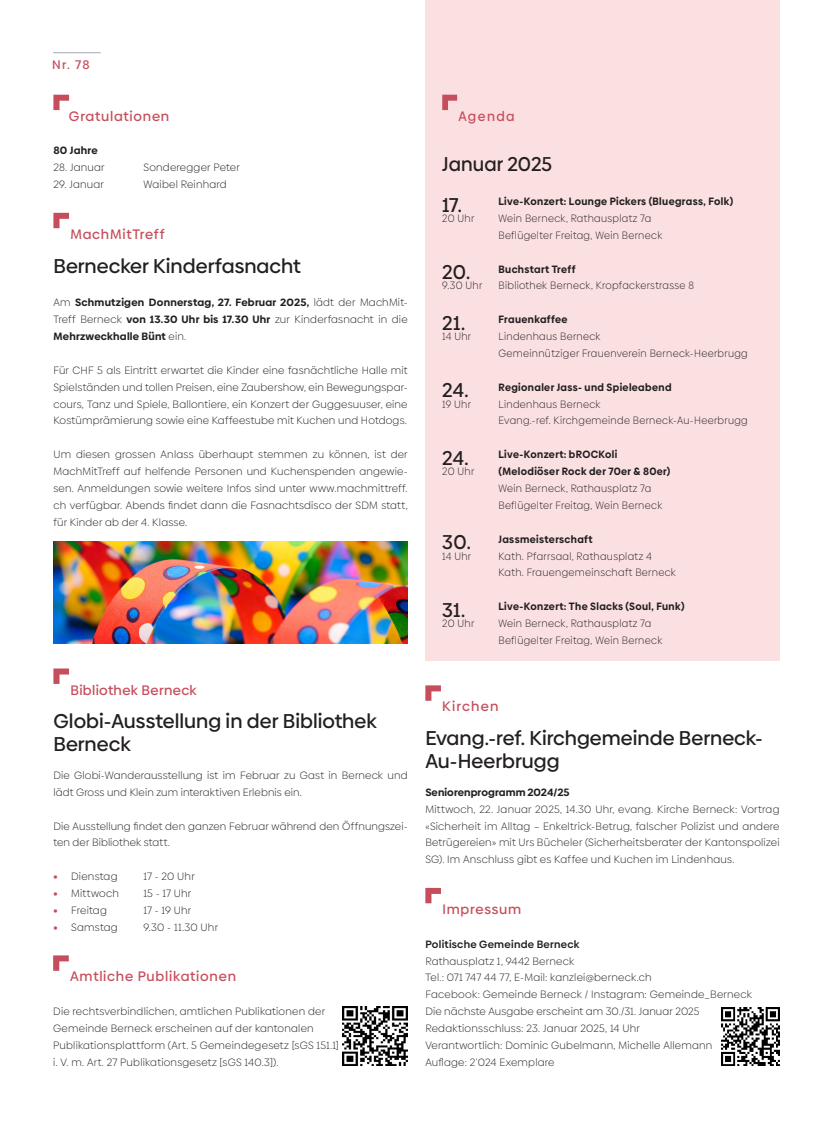
<style>
.page{position:relative;width:833px;height:1134px;background:#fff}
.page>*{position:absolute;margin:0;border:0;box-sizing:border-box;transform-origin:0 0}
._03_label{font:500 20px/22.5px "Biennale";color:#231f20}
._02_haupttitel{font:500 20px "Biennale";color:#231f20}
._02_haupttitel-2{font:500 20px "Biennale";color:#231f20;scale:.95 1}
._03_label-2{font:500 13.75px "Biennale";letter-spacing:.055em;color:#c64e5c}
._03_label-3{font:500 13.75px "Biennale";letter-spacing:.025em;color:#c64e5c}
._03_label-4{font:500 13.75px "Biennale";letter-spacing:.085em;color:#c64e5c}
._03_label-5{font:500 13.75px "Biennale";letter-spacing:.055em;color:#c64e5c;scale:.95 1}
.t1{font:500 12.5px "Biennale";color:#c64e5c}
._03_label-6{font:300 10.62px/16.9px "Biennale";letter-spacing:.015em;color:#231f20;text-align:justify}
._07_agenda_erste_zeile{font:300 10.62px/16.9px "Biennale";letter-spacing:.03em;color:#231f20;scale:.95 1}
._01_grundtext{font:300 10.62px "Biennale";letter-spacing:.02em;color:#231f20}
._07_agenda_erste_zeile-2{font:700 10.62px/16.9px "Biennale";letter-spacing:.035em;color:#231f20;scale:.95 1}
._03_label-7{font:700 10.62px/16.9px "Biennale";letter-spacing:.02em;color:#231f20;text-align:justify}
._05_untertitel{font:600 10.62px "Biennale";letter-spacing:.025em;color:#231f20}
.s1{font-weight:300}
.s2{font-family:"Encode Sans Semi Expanded";font-weight:700;color:#c64e5c}
.s3{font-weight:500;font-size:20px}
.s4{font-weight:700}
</style>
<div class="page">
<div style="left:425px;top:0;width:355px;height:661px;background:#fbe0e2"></div>
<svg style="left:442px;top:95px;width:15px;height:15px"></svg>
<svg style="left:425px;top:888px;width:16px;height:15px"></svg>
<img style="left:721px;top:1007px;width:59px;height:59px">
<svg style="left:425px;top:685px;width:16px;height:16px"></svg>
<svg style="left:53px;top:95px;width:16px;height:15px"></svg>
<svg style="left:53px;top:213px;width:16px;height:15px"></svg>
<svg style="left:53px;top:955px;width:16px;height:16px"></svg>
<img style="left:343px;top:1006px;width:64px;height:60px">
<svg style="left:53px;top:668px;width:16px;height:16px"></svg>
<img style="left:53px;top:541px;width:354px;height:103px">
<hr style="left:53px;top:52px;width:48px;height:1px;background:#a8a9ad">
<p class="t1" style="left:52px;top:57px;width:39px">Nr. 78</p>
<p class="_03_label-2" style="left:69px;top:107px;width:102px">Gratulationen</p>
<p class="_03_label-7" style="left:53px;top:142px;width:46px">80 Jahre</p>
<p class="_03_label-6" style="left:53px;top:159px;width:53px">28. Januar</p>
<p class="_03_label-6" style="left:143px;top:159px;width:98px">Sonderegger Peter</p>
<p class="_03_label-6" style="left:53px;top:176px;width:52px">29. Januar</p>
<p class="_03_label-6" style="left:143px;top:176px;width:85px">Waibel Reinhard</p>
<p class="_03_label-2" style="left:70px;top:226px;width:96px">MachMitTreff</p>
<p class="_02_haupttitel" style="left:53px;top:253px;width:249px">Bernecker Kinderfasnacht</p>
<p class="_03_label-7" style="left:53px;top:294px;width:356px"><span class="s1">Am</span> Schmutzigen Donnerstag, 27. Februar 2025, <span class="s1">lädt der MachMit-Treff Berneck</span> von 13.30 Uhr bis 17.30 Uhr <span class="s1">zur Kinderfasnacht in die </span>Mehrzweckhalle Bünt <span class="s1">ein.</span></p>
<p class="_03_label-6" style="left:53px;top:362px;width:356px">Für CHF 5 als Eintritt erwartet die Kinder eine fasnächtliche Halle mit Spielständen und tollen Preisen, eine Zaubershow, ein Bewegungspar&shy;cours, Tanz und Spiele, Ballontiere, ein Konzert der Guggesuuser, eine Kostümprämierung sowie eine Kaffeestube mit Kuchen und Hotdogs.</p>
<p class="_03_label-6" style="left:53px;top:446px;width:356px">Um diesen grossen Anlass überhaupt stemmen zu können, ist der MachMitTreff auf helfende Personen und Kuchenspenden angewie&shy;sen. Anmeldungen sowie weitere Infos sind unter www.machmittreff. ch verfügbar. Abends findet dann die Fasnachtsdisco der SDM statt, für Kinder ab der 4. Klasse.</p>
<p class="_03_label-3" style="left:70px;top:681px;width:128px">Bibliothek Berneck</p>
<p class="_03_label" style="left:53px;top:710px;width:325px">Globi-Ausstellung in der Bibliothek<br>Berneck</p>
<p class="_03_label-6" style="left:53px;top:767px;width:356px">Die Globi-Wanderausstellung ist im Februar zu Gast in Berneck und lädt Gross und Klein zum interaktiven Erlebnis ein.</p>
<p class="_03_label-6" style="left:53px;top:817px;width:356px">Die Ausstellung findet den ganzen Februar während den Öffnungszei&shy;ten der Bibliothek statt.</p>
<p class="_03_label-6" style="left:53px;top:868px;width:66px"><span class="s2">•</span> Dienstag</p>
<p class="_03_label-6" style="left:143px;top:868px;width:53px">17 - 20 Uhr</p>
<p class="_03_label-6" style="left:53px;top:885px;width:67px"><span class="s2">•</span> Mittwoch</p>
<p class="_03_label-6" style="left:143px;top:885px;width:49px">15 - 17 Uhr</p>
<p class="_03_label-6" style="left:53px;top:902px;width:55px"><span class="s2">•</span> Freitag</p>
<p class="_03_label-6" style="left:143px;top:902px;width:49px">17 - 19 Uhr</p>
<p class="_03_label-6" style="left:53px;top:919px;width:66px"><span class="s2">•</span> Samstag</p>
<p class="_03_label-6" style="left:143px;top:919px;width:76px">9.30 - 11.30 Uhr</p>
<p class="_03_label-2" style="left:70px;top:968px;width:167px">Amtliche Publikationen</p>
<p class="_03_label-6" style="left:53px;top:1003px;width:287px;text-align:left">Die rechtsverbindlichen, amtlichen Publikationen der Gemeinde Berneck erscheinen auf der kantonalen Publikationsplattform (Art. 5 Gemeindegesetz [sGS 151.1] i. V. m. Art. 27 Publikationsgesetz [sGS 140.3]).</p>
<p class="_03_label-5" style="left:458px;top:107px;width:61px">Agenda</p>
<p class="_02_haupttitel-2" style="left:442px;top:152px;width:117px">Januar 2025</p>
<p class="_07_agenda_erste_zeile-2" style="left:442px;top:193px;width:308px"><span class="s3">17.</span> Live-Konzert: Lounge Pickers (Bluegrass, Folk)<br><span class="s1">20 Uhr</span></p>
<p class="_07_agenda_erste_zeile" style="left:498px;top:210px;width:174px">Wein Berneck, Rathausplatz 7a<br>Beflügelter Freitag, Wein Berneck</p>
<p class="_07_agenda_erste_zeile-2" style="left:442px;top:260px;width:142px"><span class="s3">20.</span> Buchstart Treff<br><span class="s1">9.30 Uhr</span></p>
<p class="_07_agenda_erste_zeile" style="left:498px;top:277px;width:207px">Bibliothek Berneck, Kropfackerstrasse 8</p>
<p class="_07_agenda_erste_zeile-2" style="left:442px;top:311px;width:133px"><span class="s3">21.</span> Frauenkaffee<br><span class="s1">14 Uhr</span></p>
<p class="_07_agenda_erste_zeile" style="left:498px;top:328px;width:264px">Lindenhaus Berneck<br>Gemeinnütziger Frauenverein Berneck-Heerbrugg</p>
<p class="_07_agenda_erste_zeile-2" style="left:442px;top:379px;width:243px"><span class="s3">24.</span> Regionaler Jass- und Spieleabend<br><span class="s1">19 Uhr</span></p>
<p class="_07_agenda_erste_zeile" style="left:498px;top:395px;width:264px">Lindenhaus Berneck<br>Evang.-ref. Kirchgemeinde Berneck-Au-Heerbrugg</p>
<p class="_07_agenda_erste_zeile-2" style="left:442px;top:446px;width:186px"><span class="s3">24.</span> Live-Konzert: bROCKoli<br><span class="s1">20 Uhr</span></p>
<p class="_07_agenda_erste_zeile" style="left:498px;top:463px;width:182px"><span class="s4">(Melodiöser Rock der 70er &amp; 80er)<br></span>Wein Berneck, Rathausplatz 7a<br>Beflügelter Freitag, Wein Berneck</p>
<p class="_07_agenda_erste_zeile-2" style="left:442px;top:530px;width:160px"><span class="s3">30.</span> Jassmeisterschaft<br><span class="s1">14 Uhr</span></p>
<p class="_07_agenda_erste_zeile" style="left:498px;top:547px;width:188px">Kath. Pfarrsaal, Rathausplatz 4<br>Kath. Frauengemeinschaft Berneck</p>
<p class="_07_agenda_erste_zeile-2" style="left:442px;top:598px;width:257px"><span class="s3">31.</span> Live-Konzert: The Slacks (Soul, Funk)<br><span class="s1">20 Uhr</span></p>
<p class="_07_agenda_erste_zeile" style="left:498px;top:615px;width:174px">Wein Berneck, Rathausplatz 7a<br>Beflügelter Freitag, Wein Berneck</p>
<p class="_03_label-4" style="left:442px;top:698px;width:58px">Kirchen</p>
<p class="_03_label" style="left:425px;top:727px;width:339px">Evang.-ref. Kirchgemeinde Berneck-<br>Au-Heerbrugg</p>
<p class="_03_label-7" style="left:425px;top:784px;width:146px">Seniorenprogramm 2024/25</p>
<p class="_03_label-6" style="left:425px;top:800px;width:356px">Mittwoch, 22. Januar 2025, 14.30 Uhr, evang. Kirche Berneck: Vortrag «Sicherheit im Alltag – Enkeltrick-Betrug, falscher Polizist und andere Betrügereien» mit Urs Bücheler (Sicherheitsberater der Kantonspolizei SG). Im Anschluss gibt es Kaffee und Kuchen im Lindenhaus.</p>
<p class="_03_label-2" style="left:442px;top:901px;width:80px">Impressum</p>
<p class="_05_untertitel" style="left:425px;top:937px;width:156px">Politische Gemeinde Berneck</p>
<p class="_01_grundtext" style="left:425px;top:955px;width:150px">Rathausplatz 1, 9442 Berneck</p>
<p class="_01_grundtext" style="left:425px;top:971px;width:228px">Tel.: 071 747 44 77, E-Mail: kanzlei@berneck.ch</p>
<p class="_01_grundtext" style="left:425px;top:988px;width:328px">Facebook: Gemeinde Berneck / Instagram: Gemeinde_Berneck</p>
<p class="_01_grundtext" style="left:425px;top:1005px;width:276px">Die nächste Ausgabe erscheint am 30./31. Januar 2025</p>
<p class="_01_grundtext" style="left:425px;top:1022px;width:216px">Redaktionsschluss: 23. Januar 2025, 14 Uhr</p>
<p class="_01_grundtext" style="left:425px;top:1039px;width:289px">Verantwortlich: Dominic Gubelmann, Michelle Allemann</p>
<p class="_01_grundtext" style="left:425px;top:1056px;width:131px">Auflage: 2'024 Exemplare</p>
</div>
